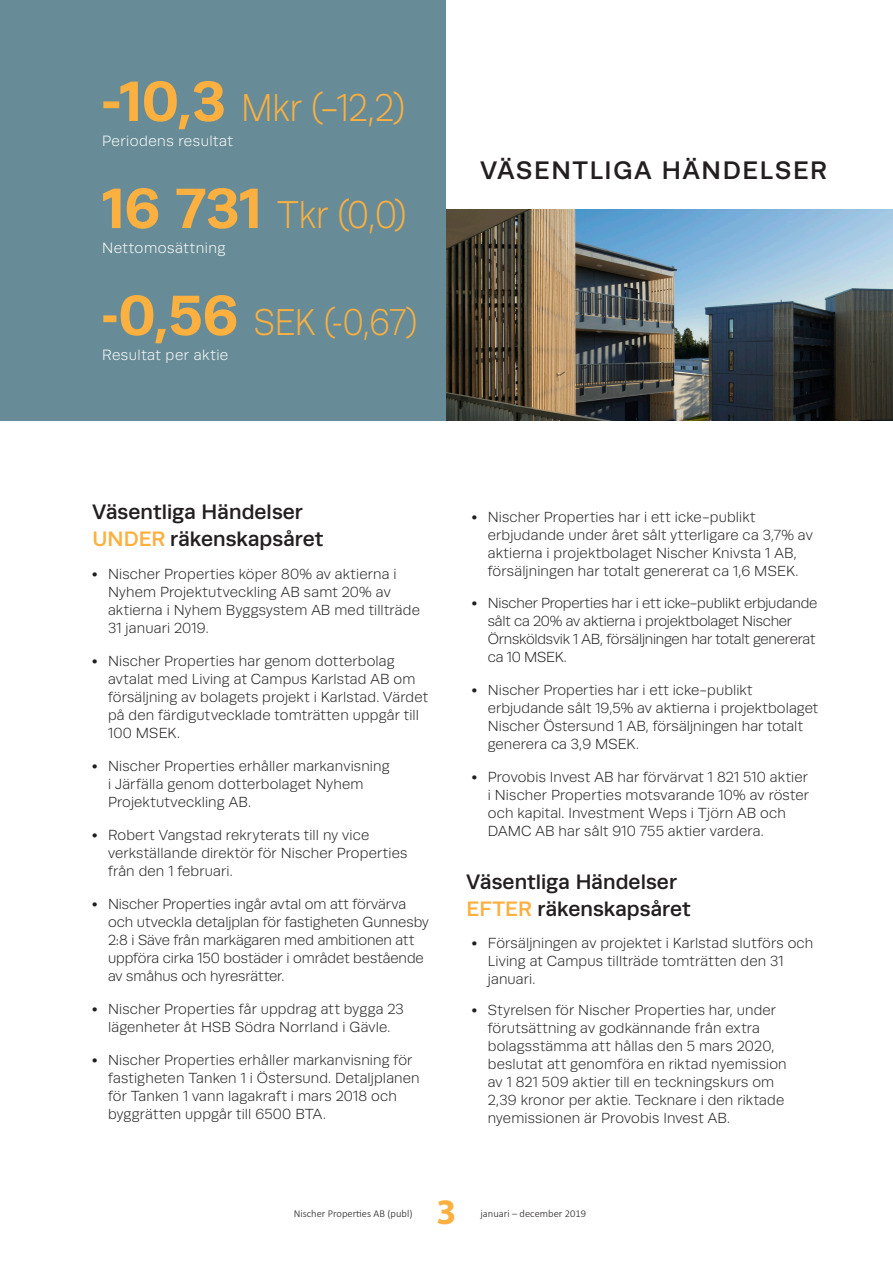
<style>
.page{position:relative;width:893px;height:1263px;background:#fff}
.page>*{position:absolute;margin:0;border:0;box-sizing:border-box;transform-origin:0 0}
.Ingress{font:300 39px "Runda";color:#fbb03f;scale:.9 1}
.Ingress-2{font:300 37.5px "Runda";color:#fbb03f;scale:.9 1}
.t1{font:700 36px "Myriad Pro";color:#fbb03f}
.Ingress-3{font:500 25.5px "Runda";letter-spacing:.065em;color:#231f20}
.Ingress-4{font:500 21px/27px "Runda";color:#231f20}
.Ingress-5{font:300 15px "Runda";letter-spacing:.03em;color:#fff}
.t2{font:300 14.7px/18px "Runda";letter-spacing:.01em;color:#231f20}
.t3{font:300 14.7px/18px "Runda";letter-spacing:-.015em;color:#231f20}
.t4{font:300 10.5px "Calibri";color:#231f20}
.s1{font-weight:700;font-size:57px}
.s2{color:#fbb03f}
.s3{font-family:"Calibri"}
</style>
<div class="page">
<img style="left:445px;top:210px;width:448px;height:210px">
<div style="left:0;top:0;width:445px;height:421px;background:#688c97"></div>
<p class="Ingress" style="left:102px;top:87px;width:338px"><span class="s1">–10,3</span> Mkr (-12,2)</p>
<p class="Ingress-5" style="left:102px;top:133px;width:132px">Periodens resultat</p>
<p class="Ingress" style="left:102px;top:194px;width:340px"><span class="s1">16 731</span> Tkr (0,0)</p>
<p class="Ingress-5" style="left:102px;top:240px;width:125px">Nettomosättning</p>
<p class="Ingress-2" style="left:102px;top:302px;width:352px"><span class="s1">-0,56</span> SEK (-0,67)</p>
<p class="Ingress-5" style="left:102px;top:347px;width:128px">Resultat per aktie</p>
<p class="Ingress-3" style="left:480px;top:155px;width:348px">VÄSENTLIGA HÄNDELSER</p>
<p class="Ingress-4" style="left:93px;top:499px;width:233px">Väsentliga Händelser<br><span class="s2">UNDER</span> räkenskapsåret</p>
<p class="t2" style="left:108px;top:565px;width:313px;text-indent:-17px"><span class="s3">•</span> Nischer Properties köper 80% av aktierna i Nyhem Projektutveckling AB samt 20% av aktierna i Nyhem Byggsystem AB med tillträde 31 januari 2019.</p>
<p class="t2" style="left:108px;top:652px;width:321px;text-indent:-17px"><span class="s3">•</span> Nischer Properties har genom dotterbolag avtalat med Living at Campus Karlstad AB om försäljning av bolagets projekt i Karlstad. Värdet på den färdigutvecklade tomträtten uppgår till 100 MSEK.</p>
<p class="t2" style="left:108px;top:757px;width:283px;text-indent:-17px"><span class="s3">•</span> Nischer Properties erhåller markanvisning i Järfälla genom dotterbolaget Nyhem<br>Projektutveckling AB.</p>
<p class="t2" style="left:108px;top:826px;width:301px;text-indent:-17px"><span class="s3">•</span> Robert Vangstad rekryterats till ny vice verkställande direktör för Nischer Properties från den 1 februari.</p>
<p class="t2" style="left:108px;top:895px;width:322px;text-indent:-17px"><span class="s3">•</span> Nischer Properties ingår avtal om att förvärva och utveckla detaljplan för fastigheten Gunnesby 2:8 i Säve från markägaren med ambitionen att uppföra cirka 150 bostäder i området bestående av småhus och hyresrätter.</p>
<p class="t2" style="left:91px;top:1000px;width:314px;text-align:center"><span class="s3">•</span> Nischer Properties får uppdrag att bygga 23 lägenheter åt HSB Södra Norrland i Gävle.</p>
<p class="t2" style="left:108px;top:1051px;width:313px;text-indent:-17px"><span class="s3">•</span> Nischer Properties erhåller markanvisning för fastigheten Tanken 1 i Östersund. Detaljplanen för Tanken 1 vann lagakraft i mars 2018 och byggrätten uppgår till 6500 BTA.</p>
<p class="t2" style="left:488px;top:508px;width:327px;text-indent:-17px"><span class="s3">•</span> Nischer Properties har i ett icke-publikt erbjudande under året sålt ytterligare ca 3,7% av aktierna i projektbolaget Nischer Knivsta 1 AB, försäljningen har totalt genererat ca 1,6 MSEK.</p>
<p class="t3" style="left:488px;top:595px;width:331px;text-indent:-17px"><span class="s3">•</span> Nischer Properties har i ett icke-publikt erbjudande sålt ca 20% av aktierna i projektbolaget Nischer Örnsköldsvik 1 AB, försäljningen har totalt genererat ca 10 MSEK.</p>
<p class="t2" style="left:488px;top:681px;width:332px;text-indent:-17px"><span class="s3">•</span> Nischer Properties har i ett icke-publikt erbjudande sålt 19,5% av aktierna i projektbolaget Nischer Östersund 1 AB, försäljningen har totalt generera ca 3,9 MSEK.</p>
<p class="t2" style="left:488px;top:768px;width:323px;text-indent:-17px"><span class="s3">•</span> Provobis Invest AB har förvärvat 1 821 510 aktier i Nischer Properties motsvarande 10% av röster och kapital. Investment Weps i Tjörn AB och DAMC AB har sålt 910 755 aktier vardera.</p>
<p class="Ingress-4" style="left:467px;top:868px;width:226px">Väsentliga Händelser<br><span class="s2">EFTER</span> räkenskapsåret</p>
<p class="t2" style="left:488px;top:934px;width:327px;text-indent:-17px"><span class="s3">•</span> Försäljningen av projektet i Karlstad slutförs och<br>Living at Campus tillträde tomträtten den 31 januari.</p>
<p class="t2" style="left:488px;top:1001px;width:300px;text-indent:-17px"><span class="s3">•</span> Styrelsen för Nischer Properties har, under förutsättning av godkännande från extra bolagsstämma att hållas den 5 mars 2020, beslutat att genomföra en riktad nyemission av 1 821 509 aktier till en teckningskurs om 2,39 kronor per aktie. Tecknare i den riktade nyemissionen är Provobis Invest AB.</p>
<p class="t4" style="left:294px;top:1207px;width:120px">Nischer Properties AB (publ)</p>
<h3 class="t1" style="left:436px;top:1188px;width:21px">3</h3>
<p class="t4" style="left:480px;top:1207px;width:107px">januari – december 2019</p>
</div>
